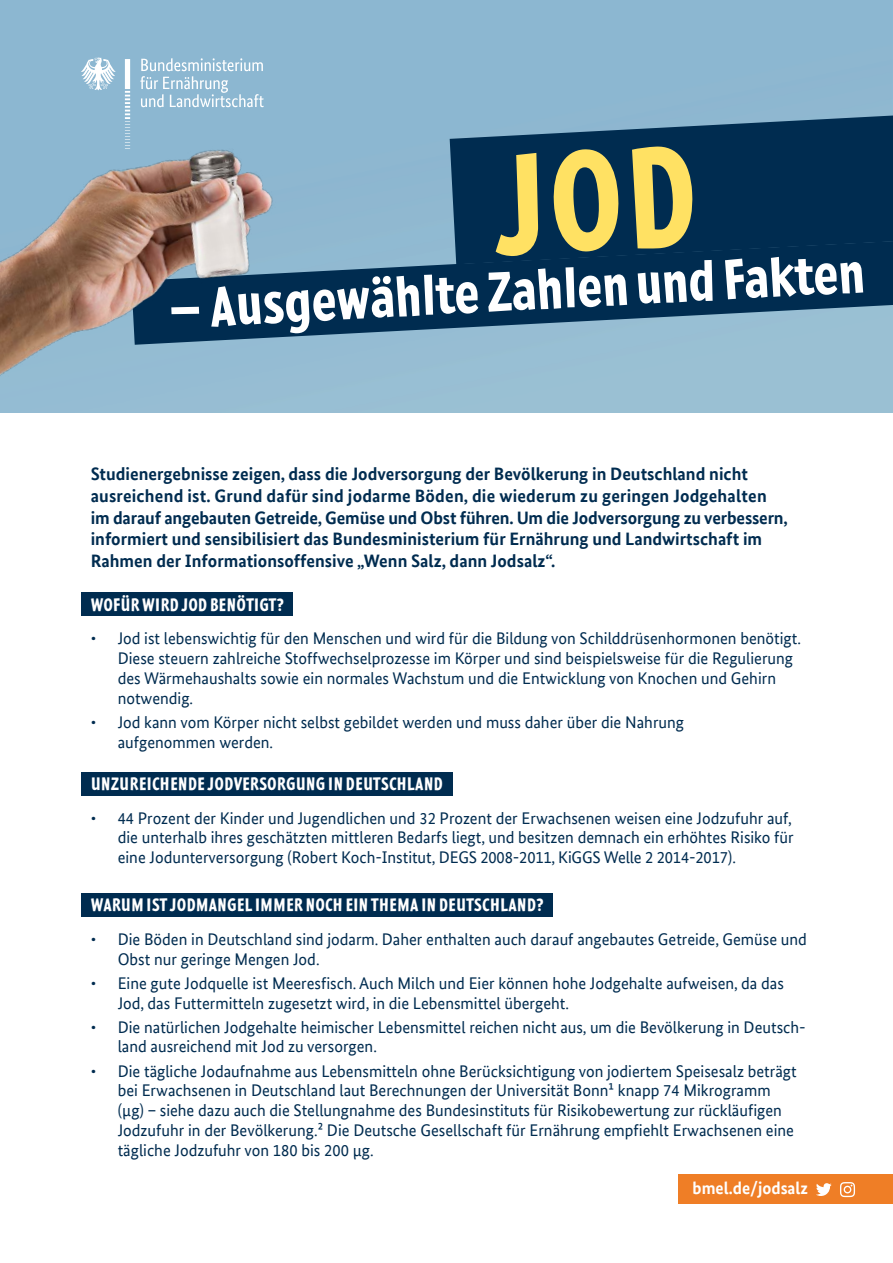
<style>
.page{position:relative;width:893px;height:1263px;background:#fff}
.page>*{position:absolute;margin:0;border:0;box-sizing:border-box;transform-origin:0 0}
.t1{font:700 55.95px "Pedestria MVB";color:#fff}
.Einleitung{font:700 18px/21.6px "Bundes Sans Web";color:#002c50}
.t2{font:700 18px "Pedestria MVB";color:#fff}
.t3{font:700 17.4px "Bundes Sans Web";color:#fff}
.t4{font:16.5px/19.8px "Bundes Sans Web";color:#002c50}
</style>
<div class="page">
<img style="left:431px;top:0;width:462px;height:412px">
<svg style="left:431px;top:241px;width:462px;height:104px;fill:#002c50"></svg>
<svg style="left:450px;top:116px;width:443px;height:148px;fill:#002c50"></svg>
<div style="left:679px;top:1174px;width:214px;height:29px;background:#ef7e26"></div>
<svg style="left:840px;top:1182px;width:15px;height:15px"></svg>
<svg style="left:816px;top:1183px;width:16px;height:13px"></svg>
<div style="left:81px;top:593px;width:212px;height:23px;background:#002c50"></div>
<div style="left:81px;top:772px;width:372px;height:23px;background:#002c50"></div>
<div style="left:81px;top:893px;width:472px;height:23px;background:#002c50"></div>
<img style="left:0;top:0;width:431px;height:413px">
<div style="left:491px;top:145px;width:204px;height:112px;background:#002c50"></div>
<h1 class="t1" style="left:166px;top:275px;width:699px;rotate:-3deg">– Ausgewählte Zahlen und Fakten</h1>
<p class="Einleitung" style="left:91px;top:463px;width:699px">Studienergebnisse zeigen, dass die Jodversorgung der Bevölkerung in Deutschland nicht ausreichend ist. Grund dafür sind jodarme Böden, die wiederum zu geringen Jodgehalten im darauf angebauten Getreide, Gemüse und Obst führen. Um die Jodversorgung zu verbessern, informiert und sensibilisiert das Bundesministerium für Ernährung und Landwirtschaft im Rahmen der Informationsoffensive „Wenn Salz, dann Jodsalz“.</p>
<h2 class="t2" style="left:91px;top:593px;width:195px">WOFÜR WIRD JOD BENÖTIGT?</h2>
<p class="t4" style="left:118px;top:629px;width:685px;text-indent:-27px">• Jod ist lebenswichtig für den Menschen und wird für die Bildung von Schilddrüsenhormonen benötigt.<br>Diese steuern zahlreiche Stoffwechselprozesse im Körper und sind beispielsweise für die Regulierung des Wärmehaushalts sowie ein normales Wachstum und die Entwicklung von Knochen und Gehirn notwendig.</p>
<p class="t4" style="left:118px;top:712px;width:568px;text-indent:-27px">• Jod kann vom Körper nicht selbst gebildet werden und muss daher über die Nahrung aufgenommen werden.</p>
<h2 class="t2" style="left:91px;top:773px;width:354px">UNZUREICHENDE JODVERSORGUNG IN DEUTSCHLAND</h2>
<p class="t4" style="left:118px;top:808px;width:677px;text-align:justify;text-indent:-27px">• 44 Prozent der Kinder und Jugendlichen und 32 Prozent der Erwachsenen weisen eine Jodzufuhr auf, die unterhalb ihres geschätzten mittleren Bedarfs liegt, und besitzen demnach ein erhöhtes Risiko für eine Jodunterversorgung (Robert Koch-Institut, DEGS 2008-2011, KiGGS Welle 2 2014-2017).</p>
<h2 class="t2" style="left:91px;top:894px;width:454px">WARUM IST JODMANGEL IMMER NOCH EIN THEMA IN DEUTSCHLAND?</h2>
<p class="t4" style="left:118px;top:929px;width:691px;text-indent:-27px">• Die Böden in Deutschland sind jodarm. Daher enthalten auch darauf angebautes Getreide, Gemüse und<br>Obst nur geringe Mengen Jod.</p>
<p class="t4" style="left:118px;top:973px;width:668px;text-indent:-27px">• Eine gute Jodquelle ist Meeresfisch. Auch Milch und Eier können hohe Jodgehalte aufweisen, da das<br>Jod, das Futtermitteln zugesetzt wird, in die Lebensmittel übergeht.</p>
<p class="t4" style="left:118px;top:1017px;width:690px;text-indent:-27px">• Die natürlichen Jodgehalte heimischer Lebensmittel reichen nicht aus, um die Bevölkerung in Deutsch&shy;land ausreichend mit Jod zu versorgen.</p>
<p class="t4" style="left:118px;top:1061px;width:680px;text-indent:-27px">• Die tägliche Jodaufnahme aus Lebensmitteln ohne Berücksichtigung von jodiertem Speisesalz beträgt bei Erwachsenen in Deutschland laut Berechnungen der Universität Bonn¹ knapp 74 Mikrogramm (µg) – siehe dazu auch die Stellungnahme des Bundesinstituts für Risikobewertung zur rückläufigen Jodzufuhr in der Bevölkerung.² Die Deutsche Gesellschaft für Ernährung empfiehlt Erwachsenen eine tägliche Jodzufuhr von 180 bis 200 µg.</p>
<p class="t3" style="left:693px;top:1178px;width:117px">bmel.de/jodsalz</p>
</div>
